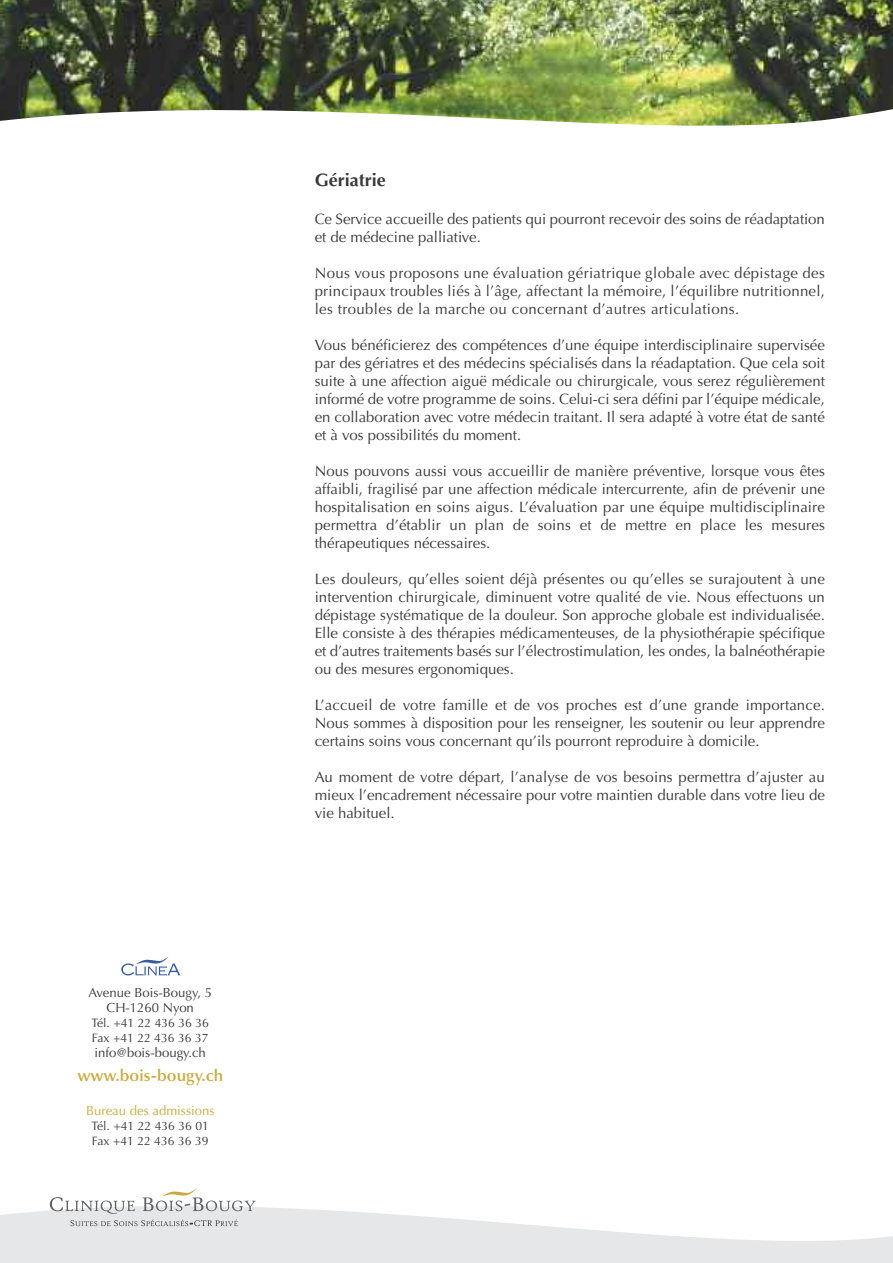
<style>
.page{position:relative;width:893px;height:1263px;background:#fff}
.page>*{position:absolute;margin:0;border:0;box-sizing:border-box;transform-origin:0 0}
.t1{font:700 18px "Optima LT Std";color:#39383a}
.t2{font:600 16.5px "Optima LT Std";color:#c9ab3f}
.t3{font:15px/18px "Optima LT Std";color:#39383a;text-align:justify}
.t4{font:13.2px/15.8px "Optima LT Std";color:#39383a;text-align:center}
.t5{font:13.2px "Optima LT Std";color:#c9ab3f}
.t6{font:12.15px/14.7px "Optima LT Std";color:#39383a}
</style>
<div class="page">
<svg style="left:121px;top:956px;width:60px;height:20px"></svg>
<svg style="left:0;top:1203px;width:893px;height:60px;fill:#e5e7e9"></svg>
<svg style="left:50px;top:1188px;width:206px;height:38px"></svg>
<img style="left:0;top:0;width:893px;height:108px">
<img style="left:0;top:108px;width:893px;height:18px">
<p class="t4" style="left:89px;top:985px;width:125px">Avenue Bois-Bougy, 5<br>CH-1260 Nyon</p>
<p class="t6" style="left:92px;top:1017px;width:119px">Tél. +41 22 436 36 36<br>Fax +41 22 436 36 37</p>
<p class="t4" style="left:95px;top:1046px;width:113px">info@bois-bougy.ch</p>
<p class="t2" style="left:77px;top:1069px;width:147px">www.bois-bougy.ch</p>
<p class="t5" style="left:86px;top:1105px;width:130px">Bureau des admissions</p>
<p class="t6" style="left:92px;top:1119px;width:119px">Tél. +41 22 436 36 01<br>Fax +41 22 436 36 39</p>
<p class="t1" style="left:315px;top:172px;width:73px">Gériatrie</p>
<p class="t3" style="left:315px;top:211px;width:512px">Ce Service accueille des patients qui pourront recevoir des soins de réadaptation et de médecine palliative.</p>
<p class="t3" style="left:315px;top:265px;width:512px">Nous vous proposons une évaluation gériatrique globale avec dépistage des principaux troubles liés à l’âge, affectant la mémoire, l’équilibre nutritionnel, les troubles de la marche ou concernant d’autres articulations.</p>
<p class="t3" style="left:315px;top:337px;width:512px">Vous bénéficierez des compétences d’une équipe interdisciplinaire supervisée par des gériatres et des médecins spécialisés dans la réadaptation. Que cela soit suite à une affection aiguë médicale ou chirurgicale, vous serez régulièrement informé de votre programme de soins. Celui-ci sera défini par l’équipe médicale, en collaboration avec votre médecin traitant. Il sera adapté à votre état de santé et à vos possibilités du moment.</p>
<p class="t3" style="left:315px;top:463px;width:512px">Nous pouvons aussi vous accueillir de manière préventive, lorsque vous êtes affaibli, fragilisé par une affection médicale intercurrente, afin de prévenir une hospitalisation en soins aigus. L’évaluation par une équipe multidisciplinaire permettra d’établir un plan de soins et de mettre en place les mesures thérapeutiques nécessaires.</p>
<p class="t3" style="left:315px;top:571px;width:512px">Les douleurs, qu’elles soient déjà présentes ou qu’elles se surajoutent à une intervention chirurgicale, diminuent votre qualité de vie. Nous effectuons un dépistage systématique de la douleur. Son approche globale est individualisée.<br>Elle consiste à des thérapies médicamenteuses, de la physiothérapie spécifique et d’autres traitements basés sur l’électrostimulation, les ondes, la balnéothérapie ou des mesures ergonomiques.</p>
<p class="t3" style="left:315px;top:697px;width:512px">L’accueil de votre famille et de vos proches est d’une grande importance.<br>Nous sommes à disposition pour les renseigner, les soutenir ou leur apprendre certains soins vous concernant qu’ils pourront reproduire à domicile.</p>
<p class="t3" style="left:315px;top:769px;width:512px">Au moment de votre départ, l’analyse de vos besoins permettra d’ajuster au mieux l’encadrement nécessaire pour votre maintien durable dans votre lieu de vie habituel.</p>
</div>
